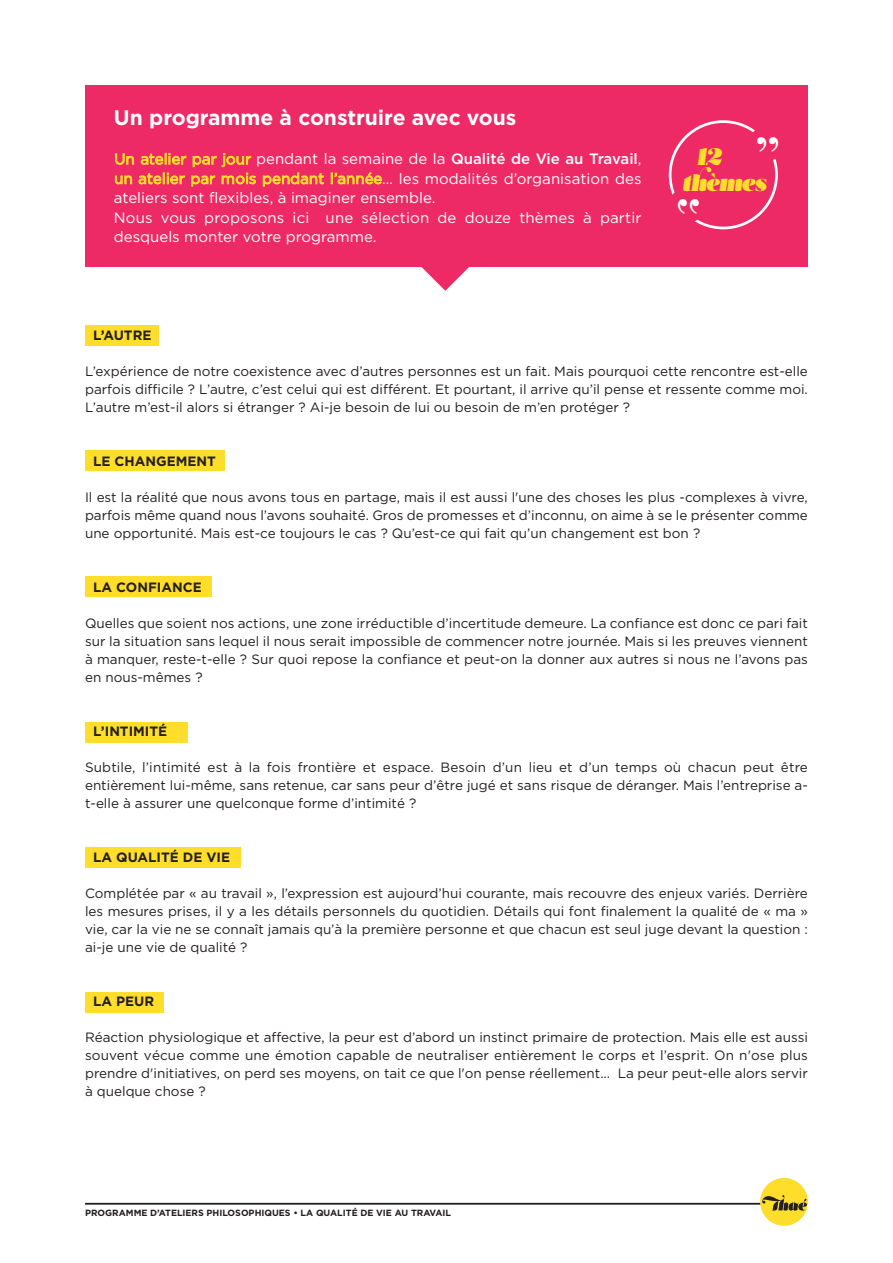
<style>
.page{position:relative;width:893px;height:1263px;background:#fff}
.page>*{position:absolute;margin:0;border:0;box-sizing:border-box;transform-origin:0 0}
.t1{font:700 45.3px "Bodoni";color:#fff}
.t2{font:24px/26px "Acta Poster Swashes";letter-spacing:-.035em;color:#ffde2b}
.t3{font:700 21px "Gotham";color:#fff}
.t4{font:15px/19.5px "Gotham";color:#fff}
.t5{font:13.5px/18px "Gotham";color:#231f20;text-align:justify}
.t6{font:700 13.5px "Gotham";color:#231f20}
.t7{font:700 9px "Gotham";color:#231f20}
.s1{color:#ffde2b}
.s2{font-weight:500}
</style>
<div class="page">
<div style="left:85px;top:325px;width:74px;height:20px;background:#ffde2b"></div>
<div style="left:85px;top:992px;width:78px;height:21px;background:#ffde2b"></div>
<div style="left:85px;top:847px;width:155px;height:20px;background:#ffde2b"></div>
<div style="left:85px;top:722px;width:102px;height:20px;background:#ffde2b"></div>
<div style="left:85px;top:577px;width:127px;height:20px;background:#ffde2b"></div>
<div style="left:85px;top:451px;width:140px;height:20px;background:#ffde2b"></div>
<div style="left:85px;top:85px;width:723px;height:182px;background:#ee2a66"></div>
<svg style="left:421px;top:267px;width:48px;height:24px"></svg>
<hr style="left:85px;top:1203px;width:708px;height:2px;background:#231f20">
<div style="left:760px;top:1178px;width:48px;height:48px;background:#ffde2b;border-radius:50%"></div>
<svg style="left:762px;top:1195px;width:45px;height:15px"></svg>
<svg style="left:669px;top:120px;width:109px;height:109px"></svg>
<h3 class="t3" style="left:114px;top:106px;width:404px">Un programme à construire avec vous</h3>
<p class="t4" style="left:114px;top:149px;width:529px"><span class="s1">Un atelier par jour</span> pendant la semaine de la <span class="s2">Qualité de Vie au Travail</span>, <span class="s1">un atelier par mois pendant l’année</span>… les modalités d’organisation des ateliers sont flexibles, à imaginer ensemble.<br>Nous vous proposons ici une sélection de douze thèmes à partir desquels monter votre programme.</p>
<h1 class="t1" style="left:757px;top:125px;width:24px">”</h1>
<h2 class="t2" style="left:682px;top:146px;width:86px;text-indent:15px">12 thèmes</h2>
<p class="t6" style="left:93px;top:327px;width:60px">L’AUTRE</p>
<p class="t5" style="left:85px;top:362px;width:724px">L’expérience de notre coexistence avec d’autres personnes est un fait. Mais pourquoi cette rencontre est-elle parfois difficile ? L’autre, c’est celui qui est différent. Et pourtant, il arrive qu’il pense et ressente comme moi.<br>L’autre m’est-il alors si étranger ? Ai-je besoin de lui ou besoin de m’en protéger ?</p>
<p class="t6" style="left:93px;top:453px;width:124px">LE CHANGEMENT</p>
<p class="t5" style="left:85px;top:488px;width:724px">Il est la réalité que nous avons tous en partage, mais il est aussi l'une des choses les plus -complexes à vivre, parfois même quand nous l’avons souhaité. Gros de promesses et d’inconnu, on aime à se le présenter comme une opportunité. Mais est-ce toujours le cas ? Qu’est-ce qui fait qu’un changement est bon ?</p>
<p class="t6" style="left:93px;top:579px;width:110px">LA CONFIANCE</p>
<p class="t5" style="left:85px;top:614px;width:724px">Quelles que soient nos actions, une zone irréductible d’incertitude demeure. La confiance est donc ce pari fait sur la situation sans lequel il nous serait impossible de commencer notre journée. Mais si les preuves viennent à manquer, reste-t-elle ? Sur quoi repose la confiance et peut-on la donner aux autres si nous ne l’avons pas en nous-mêmes ?</p>
<p class="t6" style="left:93px;top:723px;width:76px">L’INTIMITÉ</p>
<p class="t5" style="left:85px;top:758px;width:724px">Subtile, l’intimité est à la fois frontière et espace. Besoin d’un lieu et d’un temps où chacun peut être entièrement lui-même, sans retenue, car sans peur d’être jugé et sans risque de déranger. Mais l’entreprise a&shy;t-elle à assurer une quelconque forme d’intimité ?</p>
<p class="t6" style="left:93px;top:849px;width:139px">LA QUALITÉ DE VIE</p>
<p class="t5" style="left:85px;top:884px;width:724px">Complétée par « au travail », l’expression est aujourd’hui courante, mais recouvre des enjeux variés. Derrière les mesures prises, il y a les détails personnels du quotidien. Détails qui font finalement la qualité de « ma » vie, car la vie ne se connaît jamais qu’à la première personne et que chacun est seul juge devant la question : ai-je une vie de qualité ?</p>
<p class="t6" style="left:93px;top:993px;width:63px">LA PEUR</p>
<p class="t5" style="left:85px;top:1028px;width:724px">Réaction physiologique et affective, la peur est d’abord un instinct primaire de protection. Mais elle est aussi souvent vécue comme une émotion capable de neutraliser entièrement le corps et l’esprit. On n'ose plus prendre d'initiatives, on perd ses moyens, on tait ce que l'on pense réellement... La peur peut-elle alors servir à quelque chose ?</p>
<p class="t7" style="left:85px;top:1207px;width:368px">PROGRAMME D’ATELIERS PHILOSOPHIQUES • LA QUALITÉ DE VIE AU TRAVAIL</p>
</div>
